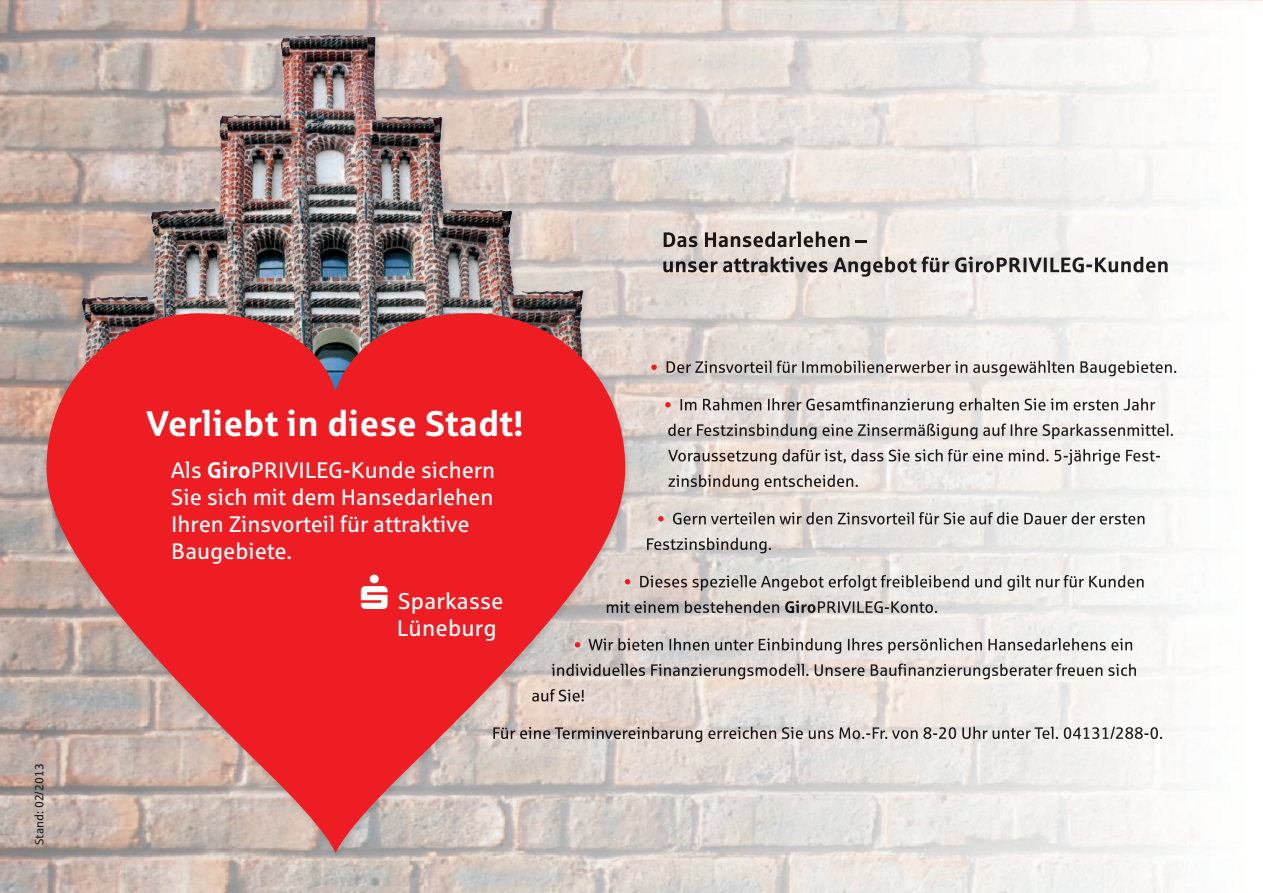
<style>
.page{position:relative;width:1263px;height:893px;background:#fff}
.page>*{position:absolute;margin:0;border:0;box-sizing:border-box;transform-origin:0 0}
.t1{font:700 35.7px "Sparkasse Rg";color:#fff}
.t2{font:22.8px/27.5px "Sparkasse Rg";letter-spacing:.01em;color:#fff}
.t3{font:22.5px/27px "Sparkasse Rg";color:#fff}
.t4{font:12px "Sparkasse Rg";color:#231f20}
.s1{font-weight:700}
</style>
<div class="page">
<img style="left:0;top:0;width:1263px;height:893px">
<img style="left:664px;top:232px;width:161px;height:15px">
<svg style="left:856px;top:240px;width:10px;height:3px"></svg>
<img style="left:663px;top:257px;width:154px;height:15px">
<svg style="left:651px;top:364px;width:6px;height:6px"></svg>
<img style="left:667px;top:360px;width:122px;height:13px">
<svg style="left:665px;top:402px;width:6px;height:5px"></svg>
<img style="left:680px;top:398px;width:152px;height:12px">
<img style="left:668px;top:424px;width:120px;height:12px">
<img style="left:668px;top:449px;width:122px;height:16px">
<img style="left:668px;top:475px;width:127px;height:15px">
<svg style="left:658px;top:516px;width:5px;height:5px"></svg>
<img style="left:673px;top:512px;width:141px;height:12px">
<img style="left:647px;top:538px;width:119px;height:15px">
<svg style="left:625px;top:579px;width:5px;height:5px"></svg>
<img style="left:640px;top:575px;width:116px;height:16px">
<img style="left:625px;top:601px;width:108px;height:12px">
<img style="left:785px;top:600px;width:30px;height:13px">
<img style="left:818px;top:601px;width:119px;height:12px">
<img style="left:625px;top:638px;width:114px;height:12px">
<img style="left:625px;top:664px;width:54px;height:12px">
<img style="left:625px;top:727px;width:10px;height:12px">
<img style="left:281px;top:35px;width:232px;height:222px">
<svg style="left:46px;top:313px;width:579px;height:540px;background:#dd5153"></svg>
<p class="t4" style="left:35px;top:845px;width:83px;rotate:-90deg">Stand: 02/2013</p>
<h1 class="t1" style="left:146px;top:412px;width:379px">Verliebt in diese Stadt!</h1>
<p class="t3" style="left:171px;top:459px;width:325px">Als <span class="s1">Giro</span>PRIVILEG-Kunde sichern<br>Sie sich mit dem Hansedarlehen<br>Ihren Zinsvorteil für attraktive<br>Baugebiete.</p>
<p class="t2" style="left:397px;top:590px;width:108px;text-indent:-36px">▲ Sparkasse<br>Lüneburg</p>
</div>
